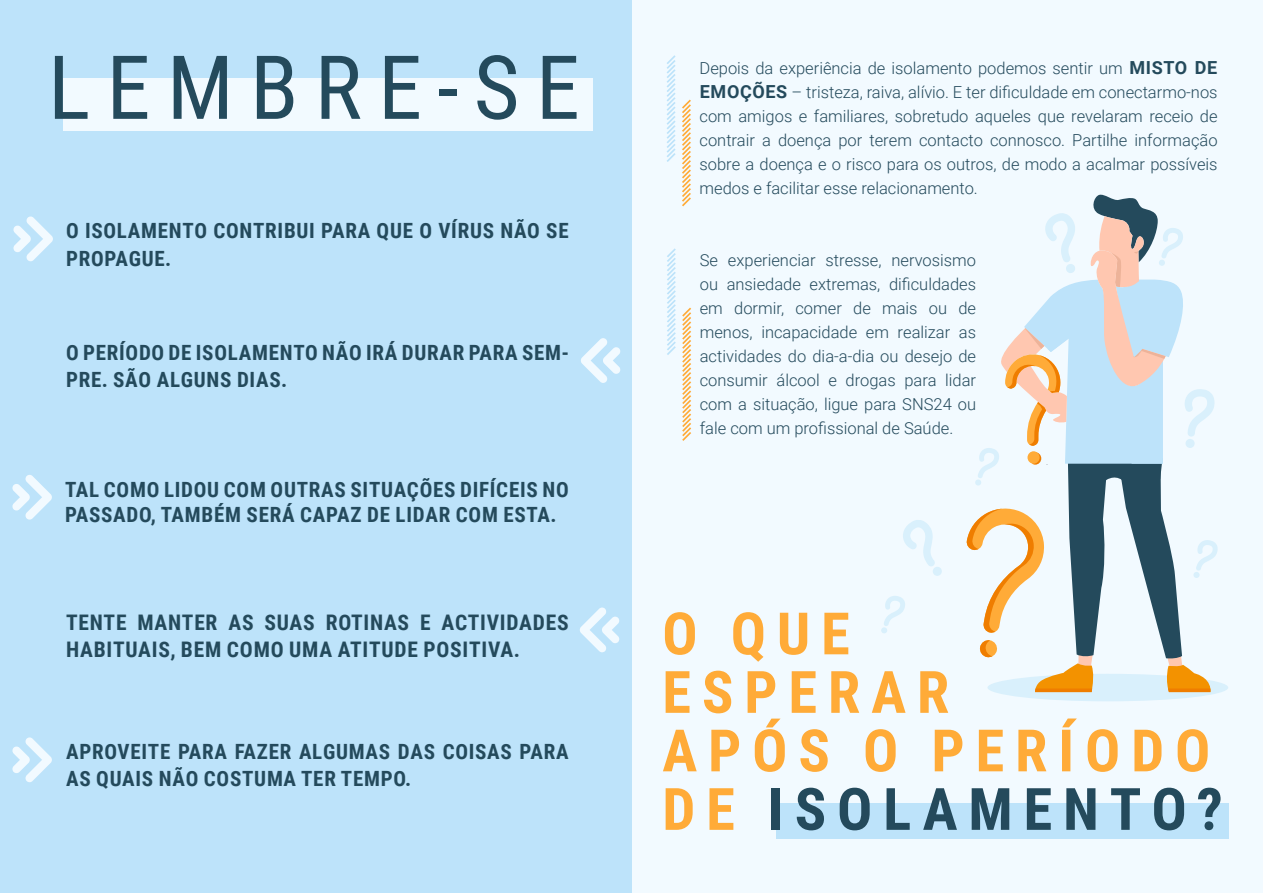
<style>
.page{position:relative;width:1263px;height:893px;background:#f2faff}
.page>*{position:absolute;margin:0;border:0;box-sizing:border-box;transform-origin:0 0}
.t1{font:88.5px "Roboto Condensed";letter-spacing:.185em;color:#244a5c}
.t2{font:700 58.5px/58.5px "Roboto Condensed";letter-spacing:.185em;color:#ffab38}
.t3{font:700 21.45px/27px "Roboto Condensed";letter-spacing:.035em;color:#244a5c}
.t4{font:700 21px/27px "Roboto Condensed";letter-spacing:.035em;color:#244a5c}
.t5{font:300 16.5px/24px "Roboto";color:#244a5c;text-align:justify}
.s1{font-weight:700;font-size:18px}
.s2{color:#244a5c}
</style>
<div class="page">
<div style="left:0;top:0;width:631px;height:893px;background:#bde3fa"></div>
<div style="left:63px;top:78px;width:529px;height:53px;background:#f2faff"></div>
<svg style="left:13px;top:216px;width:40px;height:46px"></svg>
<svg style="left:581px;top:338px;width:40px;height:45px"></svg>
<svg style="left:12px;top:475px;width:40px;height:45px"></svg>
<svg style="left:580px;top:607px;width:40px;height:46px"></svg>
<svg style="left:12px;top:737px;width:40px;height:46px"></svg>
<div style="left:776px;top:804px;width:452px;height:35px;background:#bde3fa"></div>
<svg style="left:667px;top:55px;width:24px;height:152px"></svg>
<svg style="left:667px;top:248px;width:24px;height:193px"></svg>
<svg style="left:881px;top:596px;width:24px;height:37px"></svg>
<svg style="left:903px;top:520px;width:39px;height:56px"></svg>
<div style="left:987px;top:674px;width:241px;height:27px;background:#d9f0fc;border-radius:50%"></div>
<svg style="left:966px;top:194px;width:252px;height:498px"></svg>
<h1 class="t1" style="left:48px;top:25px;width:533px">LEMBRE-SE</h1>
<p class="t4" style="left:66px;top:217px;width:504px">O ISOLAMENTO CONTRIBUI PARA QUE O VÍRUS NÃO SE<br>PROPAGUE.</p>
<p class="t4" style="left:66px;top:338px;width:504px">O PERÍODO DE ISOLAMENTO NÃO IRÁ DURAR PARA SEM-<br>PRE. SÃO ALGUNS DIAS.</p>
<p class="t4" style="left:65px;top:476px;width:505px;line-height:25.5px">TAL COMO LIDOU COM OUTRAS SITUAÇÕES DIFÍCEIS NO<br>PASSADO, TAMBÉM SERÁ CAPAZ DE LIDAR COM ESTA.</p>
<h3 class="t3" style="left:66px;top:608px;width:504px">TENTE MANTER AS SUAS ROTINAS E ACTIVIDADES<br>HABITUAIS, BEM COMO UMA ATITUDE POSITIVA.</h3>
<p class="t4" style="left:66px;top:738px;width:504px">APROVEITE PARA FAZER ALGUMAS DAS COISAS PARA<br>AS QUAIS NÃO COSTUMA TER TEMPO.</p>
<p class="t5" style="left:699px;top:56px;width:520px">Depois da experiência de isolamento podemos sentir um <span class="s1">MISTO DE EMOÇÕES</span> – tristeza, raiva, alívio. E ter dificuldade em conectarmo-nos com amigos e familiares, sobretudo aqueles que revelaram receio de contrair a doença por terem contacto connosco. Partilhe informação sobre a doença e o risco para os outros, de modo a acalmar possíveis medos e facilitar esse relacionamento.</p>
<p class="t5" style="left:700px;top:247px;width:278px">Se experienciar stresse, nervosismo ou ansiedade extremas, dificuldades em dormir, comer de mais ou de menos, incapacidade em realizar as actividades do dia-a-dia ou desejo de consumir álcool e drogas para lidar com a situação, ligue para SNS24 ou fale com um profissional de Saúde.</p>
<h2 class="t2" style="left:662px;top:602px;width:562px">O QUE<br>ESPERAR<br>APÓS O PERÍODO<br>DE <span class="s2">ISOLAMENTO?</span></h2>
</div>
